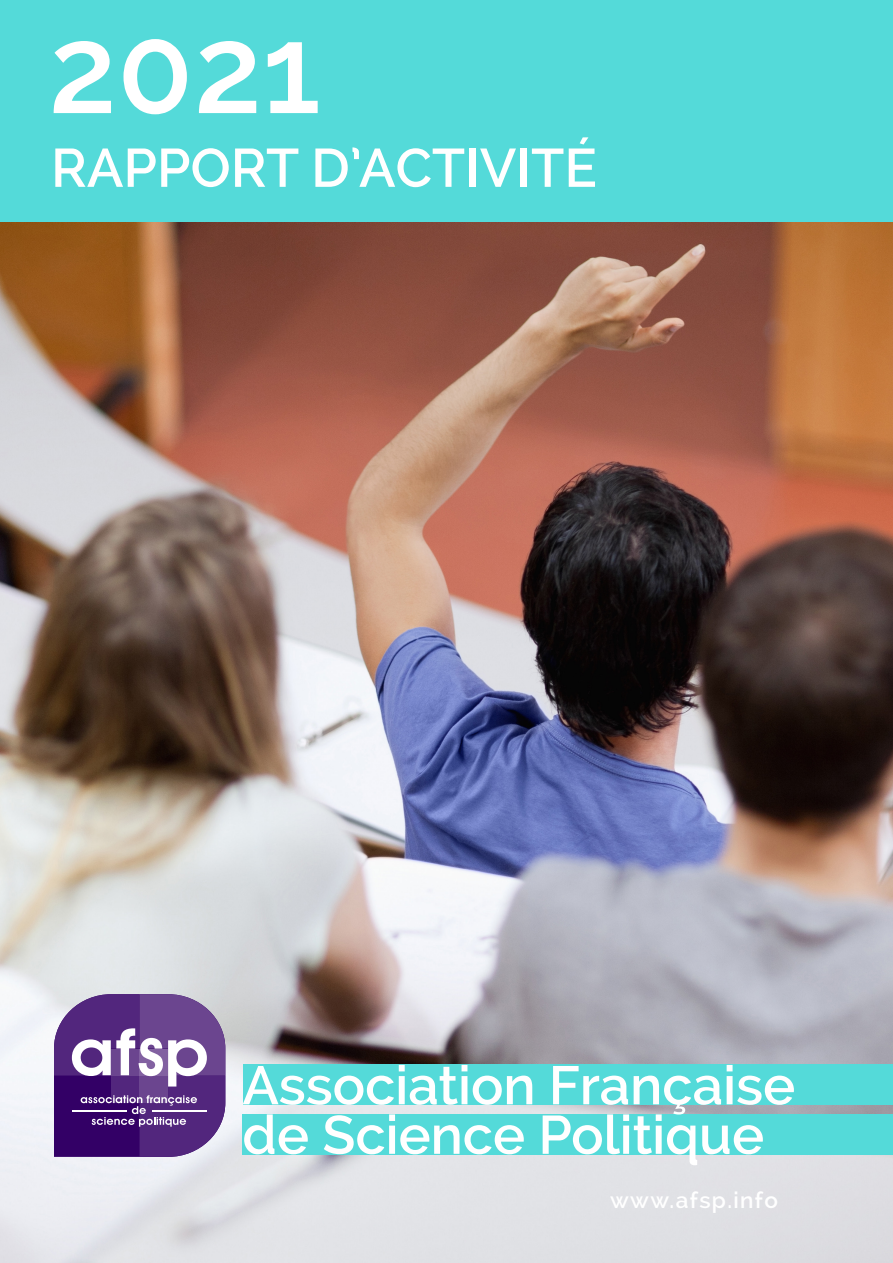
<style>
.page{position:relative;width:893px;height:1263px;background:#fff}
.page>*{position:absolute;margin:0;border:0;box-sizing:border-box;transform-origin:0 0}
.t1{font:600 124.05px "Raleway";color:#fff}
.t2{font:600 54px/49.5px "Raleway";color:#fff}
.t3{font:600 22.5px "Raleway";letter-spacing:.06em;color:#fff}
</style>
<div class="page">
<div style="left:0;top:0;width:893px;height:225px;background:#54dad9"></div>
<img style="left:0;top:222px;width:893px;height:1041px">
<div style="left:243px;top:1064px;width:650px;height:40px;background:#54dad9"></div>
<div style="left:242px;top:1114px;width:651px;height:40px;background:#54dad9"></div>
<svg style="left:54px;top:994px;width:171px;height:163px;background:#724f95"></svg>
<p class="t1" style="left:48px;top:-2px;width:274px">2021</p>
<p class="t2" style="left:51px;top:143px;width:548px">RAPPORT D’ACTIVITÉ</p>
<p class="t2" style="left:242px;top:1061px;width:554px">Association Française de Science Politique</p>
<p class="t3" style="left:610px;top:1187px;width:169px">www.afsp.info</p>
</div>
